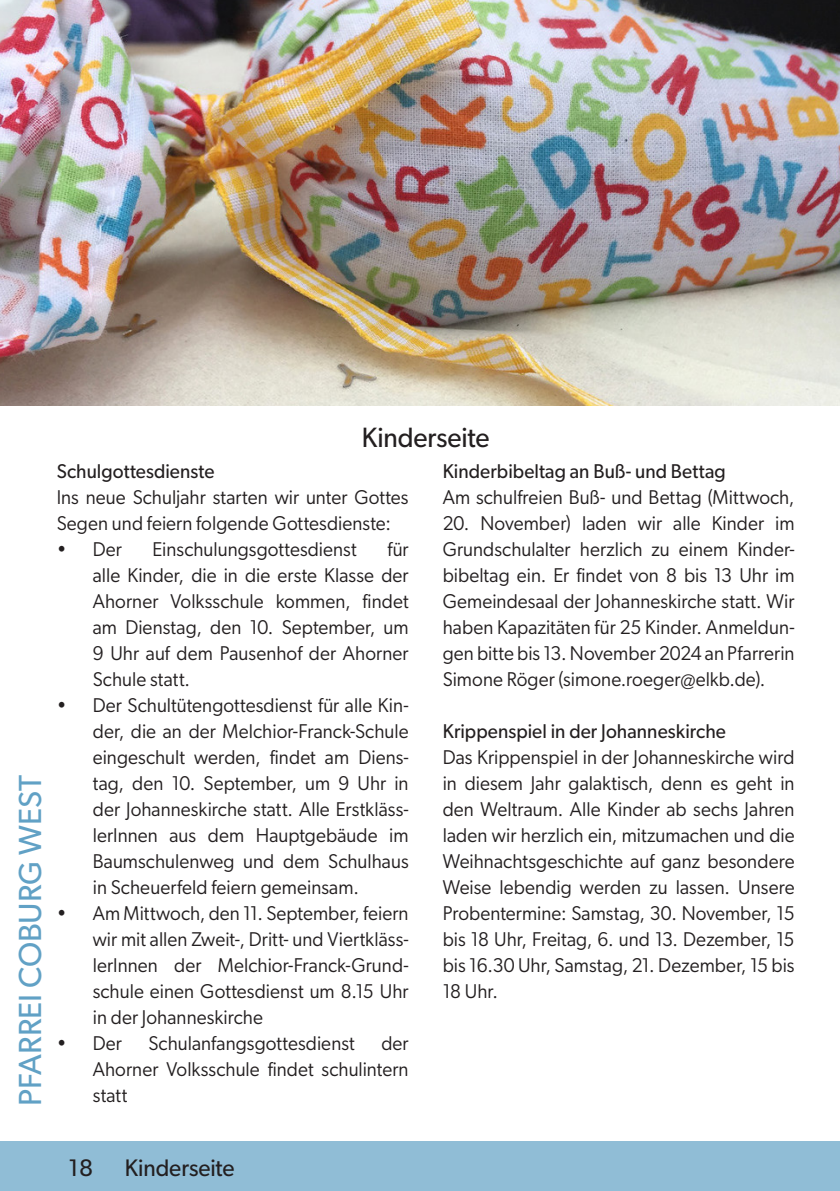
<style>
.page{position:relative;width:840px;height:1191px;background:#fff}
.page>*{position:absolute;margin:0;border:0;box-sizing:border-box;transform-origin:0 0}
.t1{font:32px "Gibson";color:#61a1c5}
.Überschriften{font:28px "Gibson";letter-spacing:-.005em;color:#231f20;scale:.95 1}
.Absatzformat_1{font:24px "Gibson";color:#231f20;scale:.95 1}
.Absatzformat_1-2{font:24px "Gibson";color:#231f20}
.Fließtext{font:20px/26px "Gibson";letter-spacing:.005em;color:#231f20;text-align:justify;scale:.95 1}
.Fließtext-2{font:20px "Gibson";letter-spacing:.005em;color:#231f20;scale:.95 1}
</style>
<div class="page">
<img style="left:0;top:0;width:839px;height:405px">
<div style="left:0;top:1141px;width:839px;height:50px;background:#90bdd6"></div>
<h1 class="t1" style="left:11px;top:1106px;width:332px;rotate:-90deg">PFARREI COBURG WEST</h1>
<p class="Überschriften" style="left:361px;top:421px;width:136px">Kinderseite</p>
<p class="Fließtext-2" style="left:57px;top:458px;width:167px">Schulgottesdienste</p>
<p class="Fließtext" style="left:57px;top:483px;width:371px">Ins neue Schuljahr starten wir unter Gottes<br>Segen und feiern folgende Gottesdienste:</p>
<p class="Fließtext" style="left:57px;top:535px;width:70px">• Der</p>
<p class="Fließtext" style="left:152px;top:535px;width:216px">Einschulungsgottesdienst</p>
<p class="Fließtext" style="left:93px;top:535px;width:334px;text-indent:294px">für alle Kinder, die in die erste Klasse der Ahorner Volksschule kommen, findet am Dienstag, den 10. September, um 9 Uhr auf dem Pausenhof der Ahorner Schule statt.</p>
<p class="Fließtext" style="left:93px;top:691px;width:334px;text-indent:-36px">• Der Schultütengottesdienst für alle Kin&shy;der, die an der Melchior-Franck-Schule eingeschult werden, findet am Diens&shy;tag, den 10. September, um 9 Uhr in der Johanneskirche statt. Alle Erstkläss&shy;lerInnen aus dem Hauptgebäude im Baumschulenweg und dem Schulhaus in Scheuerfeld feiern gemeinsam.</p>
<p class="Fließtext" style="left:93px;top:899px;width:334px;text-indent:-36px">• Am Mittwoch, den 11. September, feiern wir mit allen Zweit-, Dritt- und Viertkläss&shy;lerInnen der Melchior-Franck-Grund&shy;schule einen Gottesdienst um 8.15 Uhr in der Johanneskirche</p>
<p class="Fließtext" style="left:57px;top:1029px;width:70px">• Der</p>
<p class="Fließtext" style="left:148px;top:1029px;width:219px">Schulanfangsgottesdienst</p>
<p class="Fließtext" style="left:93px;top:1029px;width:334px;text-indent:288px">der Ahorner Volksschule findet schulintern statt</p>
<p class="Fließtext-2" style="left:442px;top:458px;width:299px">Kinderbibeltag an Buß- und Bettag</p>
<p class="Fließtext" style="left:442px;top:483px;width:371px">Am schulfreien Buß- und Bettag (Mittwoch,</p>
<p class="Fließtext" style="left:442px;top:509px;width:372px">20. November) laden wir alle Kinder im Grundschulalter herzlich zu einem Kinder&shy;bibeltag ein. Er findet von 8 bis 13 Uhr im Gemeindesaal der Johanneskirche statt. Wir haben Kapazitäten für 25 Kinder. Anmeldun&shy;gen bitte bis 13. November 2024 an Pfarrerin Simone Röger (simone.roeger@elkb.de).</p>
<p class="Fließtext-2" style="left:442px;top:718px;width:299px">Krippenspiel in der Johanneskirche</p>
<p class="Fließtext" style="left:442px;top:743px;width:372px">Das Krippenspiel in der Johanneskirche wird in diesem Jahr galaktisch, denn es geht in den Weltraum. Alle Kinder ab sechs Jahren laden wir herzlich ein, mitzumachen und die Weihnachtsgeschichte auf ganz besondere Weise lebendig werden zu lassen. Unsere Probentermine: Samstag, 30. November, 15 bis 18 Uhr, Freitag, 6. und 13. Dezember, 15 bis 16.30 Uhr, Samstag, 21. Dezember, 15 bis 18 Uhr.</p>
<p class="Absatzformat_1-2" style="left:69px;top:1153px;width:26px">18</p>
<p class="Absatzformat_1" style="left:125px;top:1152px;width:117px">Kinderseite</p>
</div>
